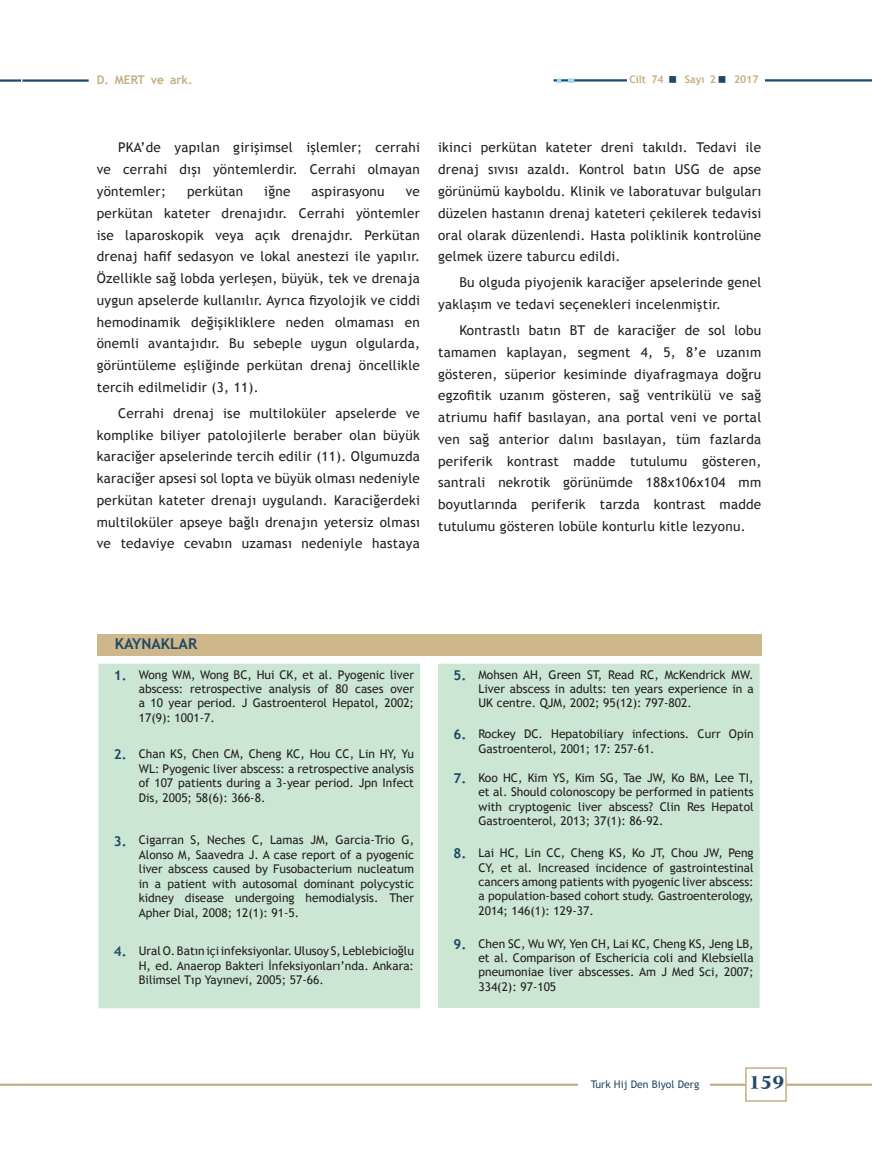
<style>
.page{position:relative;width:872px;height:1170px;background:#fff}
.page>*{position:absolute;margin:0;border:0;box-sizing:border-box;transform-origin:0 0}
.t1{font:900 18px "Arrus BT";color:#244a67}
.metin{font:700 15px "Trebuchet MS";color:#1e4967}
.t2{font:13.5px/21.8px "Trebuchet MS";letter-spacing:.02em;color:#231f20;text-align:justify}
.metin-2{font:700 13.5px "Trebuchet MS";color:#1e4967}
.metin-3{font:12px/14.4px "Trebuchet MS";color:#231f20;text-align:justify}
.metin-4{font:700 12px "Trebuchet MS";color:#c4ae83}
.t3{font:10.5px "Trebuchet MS";color:#244a67}
.t4{font:700 10.5px "Trebuchet MS";color:#c4ae83}
</style>
<div class="page">
<hr style="left:21px;top:1083px;width:851px;height:2px;background:#c4ae83">
<div style="left:745px;top:1067px;width:42px;height:34px;background:#fff;border:2px solid #c4ae83"></div>
<div style="left:578px;top:1077px;width:132px;height:17px;background:#fff"></div>
<hr style="left:0;top:1083px;width:21px;height:2px;background:#c4ae83">
<hr style="left:553px;top:79px;width:319px;height:2px;background:#1e4967">
<div style="left:627px;top:73px;width:138px;height:13px;background:#fff"></div>
<svg style="left:568px;top:78px;width:6px;height:5px"></svg>
<svg style="left:557px;top:78px;width:4px;height:5px"></svg>
<hr style="left:0;top:79px;width:21px;height:3px;background:#1e4967">
<hr style="left:22px;top:79px;width:67px;height:3px;background:#1e4967">
<div style="left:97px;top:634px;width:664px;height:21px;background:#ceb78a"></div>
<div style="left:98px;top:663px;width:322px;height:345px;background:#cbe6d3"></div>
<div style="left:438px;top:663px;width:321px;height:344px;background:#cbe6d3"></div>
<p class="metin-4" style="left:97px;top:72px;width:97px">D. MERT ve ark.</p>
<p class="t4" style="left:629px;top:73px;width:36px">Cilt 74</p>
<p class="t4" style="left:685px;top:73px;width:33px">Sayı 2</p>
<p class="t4" style="left:734px;top:73px;width:26px">2017</p>
<p class="t2" style="left:97px;top:137px;width:325px;text-indent:21px">PKA’de yapılan girişimsel işlemler; cerrahi ve cerrahi dışı yöntemlerdir. Cerrahi olmayan yöntemler;</p>
<p class="t2" style="left:187px;top:180px;width:57px">perkütan</p>
<p class="t2" style="left:264px;top:180px;width:28px">iğne</p>
<p class="t2" style="left:311px;top:180px;width:75px">aspirasyonu</p>
<p class="t2" style="left:97px;top:180px;width:325px;text-indent:309px">ve perkütan kateter drenajıdır. Cerrahi yöntemler ise laparoskopik veya açık drenajdır. Perkütan drenaj hafif sedasyon ve lokal anestezi ile yapılır.<br>Özellikle sağ lobda yerleşen, büyük, tek ve drenaja uygun apselerde kullanılır. Ayrıca fizyolojik ve ciddi hemodinamik değişikliklere neden olmaması en önemli avantajıdır. Bu sebeple uygun olgularda, görüntüleme eşliğinde perkütan drenaj öncellikle tercih edilmelidir (3, 11).</p>
<p class="t2" style="left:97px;top:402px;width:325px;text-indent:21px">Cerrahi drenaj ise multiloküler apselerde ve komplike biliyer patolojilerle beraber olan büyük karaciğer apselerinde tercih edilir (11). Olgumuzda karaciğer apsesi sol lopta ve büyük olması nedeniyle perkütan kateter drenajı uygulandı. Karaciğerdeki multiloküler apseye bağlı drenajın yetersiz olması ve tedaviye cevabın uzaması nedeniyle hastaya</p>
<p class="t2" style="left:438px;top:137px;width:325px">ikinci perkütan kateter dreni takıldı. Tedavi ile drenaj sıvısı azaldı. Kontrol batın USG de apse görünümü kayboldu. Klinik ve laboratuvar bulguları düzelen hastanın drenaj kateteri çekilerek tedavisi oral olarak düzenlendi. Hasta poliklinik kontrolüne gelmek üzere taburcu edildi.</p>
<p class="t2" style="left:438px;top:272px;width:325px;text-indent:21px">Bu olguda piyojenik karaciğer apselerinde genel yaklaşım ve tedavi seçenekleri incelenmiştir.</p>
<p class="t2" style="left:438px;top:319px;width:325px;text-indent:21px">Kontrastlı batın BT de karaciğer de sol lobu tamamen kaplayan, segment 4, 5, 8’e uzanım gösteren, süperior kesiminde diyafragmaya doğru egzofitik uzanım gösteren, sağ ventrikülü ve sağ atriumu hafif basılayan, ana portal veni ve portal ven sağ anterior dalını basılayan, tüm fazlarda periferik kontrast madde tutulumu gösteren, santrali nekrotik görünümde 188x106x104 mm boyutlarında periferik tarzda kontrast madde tutulumu gösteren lobüle konturlu kitle lezyonu.</p>
<p class="metin" style="left:115px;top:634px;width:84px">KAYNAKLAR</p>
<p class="metin-2" style="left:114px;top:666px;width:14px">1.</p>
<p class="metin-3" style="left:139px;top:667px;width:277px">Wong WM, Wong BC, Hui CK, et al. Pyogenic liver abscess: retrospective analysis of 80 cases over a 10 year period. J Gastroenterol Hepatol, 2002; 17(9): 1001-7.</p>
<p class="metin-2" style="left:114px;top:746px;width:14px">2.</p>
<p class="metin-3" style="left:139px;top:747px;width:277px">Chan KS, Chen CM, Cheng KC, Hou CC, Lin HY, Yu WL: Pyogenic liver abscess: a retrospective analysis of 107 patients during a 3-year period. Jpn Infect Dis, 2005; 58(6): 366-8.</p>
<p class="metin-2" style="left:114px;top:832px;width:14px">3.</p>
<p class="metin-3" style="left:139px;top:833px;width:277px">Cigarran S, Neches C, Lamas JM, Garcia-Trio G, Alonso M, Saavedra J. A case report of a pyogenic liver abscess caused by Fusobacterium nucleatum in a patient with autosomal dominant polycystic kidney disease undergoing hemodialysis. Ther Apher Dial, 2008; 12(1): 91-5.</p>
<p class="metin-2" style="left:114px;top:942px;width:14px">4.</p>
<p class="metin-3" style="left:139px;top:943px;width:277px">Ural O. Batın içi infeksiyonlar. Ulusoy S, Leblebicioğlu H, ed. Anaerop Bakteri İnfeksiyonları’nda. Ankara:<br>Bilimsel Tıp Yayınevi, 2005; 57-66.</p>
<p class="metin-2" style="left:453px;top:666px;width:14px">5.</p>
<p class="metin-3" style="left:478px;top:667px;width:277px">Mohsen AH, Green ST, Read RC, McKendrick MW.<br>Liver abscess in adults: ten years experience in a UK centre. QJM, 2002; 95(12): 797-802.</p>
<p class="metin-2" style="left:453px;top:726px;width:14px">6.</p>
<p class="metin-3" style="left:478px;top:726px;width:277px">Rockey DC. Hepatobiliary infections. Curr Opin<br>Gastroenterol, 2001; 17: 257-61.</p>
<p class="metin-2" style="left:453px;top:769px;width:14px">7.</p>
<p class="metin-3" style="left:478px;top:770px;width:277px">Koo HC, Kim YS, Kim SG, Tae JW, Ko BM, Lee TI, et al. Should colonoscopy be performed in patients with cryptogenic liver abscess? Clin Res Hepatol Gastroenterol, 2013; 37(1): 86-92.</p>
<p class="metin-2" style="left:453px;top:845px;width:14px">8.</p>
<p class="metin-3" style="left:478px;top:845px;width:277px">Lai HC, Lin CC, Cheng KS, Ko JT, Chou JW, Peng CY, et al. Increased incidence of gastrointestinal cancers among patients with pyogenic liver abscess: a population-based cohort study. Gastroenterology, 2014; 146(1): 129-37.</p>
<p class="metin-2" style="left:453px;top:935px;width:14px">9.</p>
<p class="metin-3" style="left:478px;top:936px;width:277px">Chen SC, Wu WY, Yen CH, Lai KC, Cheng KS, Jeng LB, et al. Comparison of Eschericia coli and Klebsiella pneumoniae liver abscesses. Am J Med Sci, 2007; 334(2): 97-105</p>
<p class="t3" style="left:591px;top:1078px;width:110px">Turk Hij Den Biyol Derg</p>
<h1 class="t1" style="left:749px;top:1071px;width:37px">159</h1>
</div>
